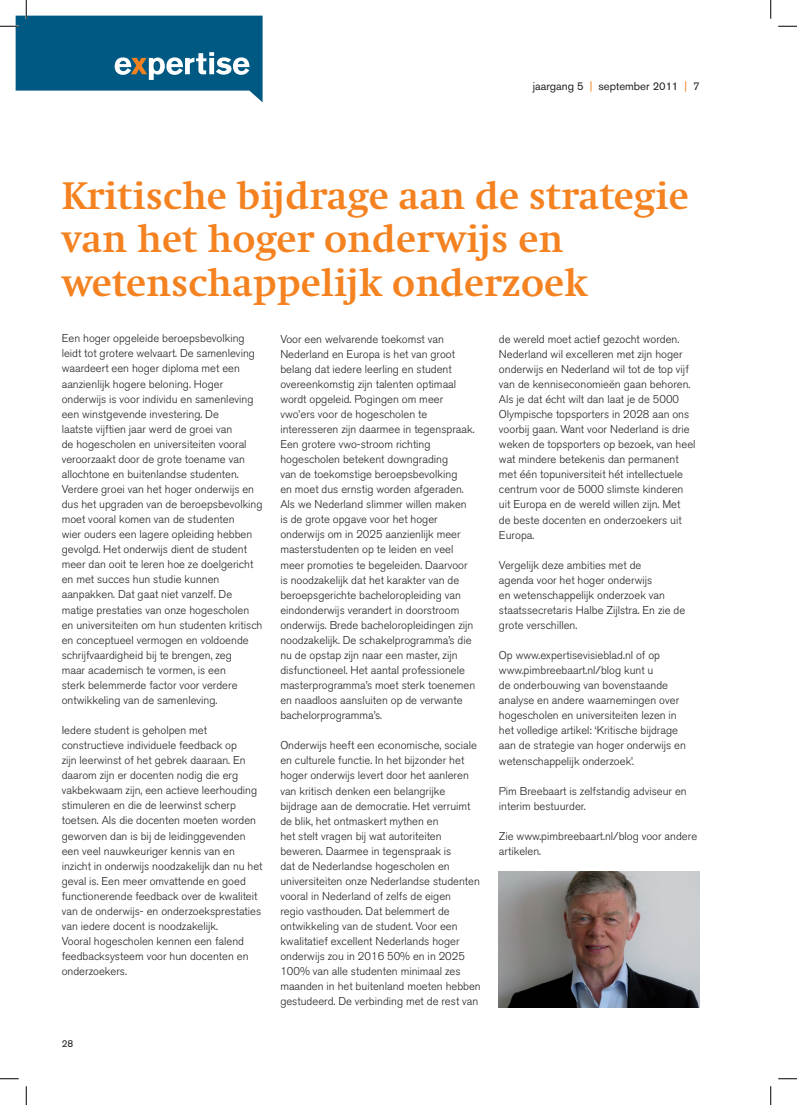
<style>
.page{position:relative;width:797px;height:1105px;background:#fff}
.page>*{position:absolute;margin:0;border:0;box-sizing:border-box;transform-origin:0 0}
.t1{font:700 40px/43.8px "Swift";color:#f58220}
.t2{font:300 11.25px/15.1px "Akzidenz Grotesk BQ";color:#231f20}
.t3{font:11.25px "Akzidenz Grotesk BQ";color:#231f20}
.t4{font:10px "Akzidenz Grotesk BQ";color:#231f20}
.s1{color:#f58220}
</style>
<div class="page">
<img style="left:499px;top:871px;width:200px;height:137px">
<svg style="left:778px;top:25px;width:19px;height:2px"></svg>
<svg style="left:0;top:1078px;width:19px;height:1px"></svg>
<svg style="left:778px;top:1078px;width:19px;height:1px"></svg>
<svg style="left:0;top:0;width:262px;height:102px"></svg>
<svg style="left:25px;top:1086px;width:2px;height:19px"></svg>
<svg style="left:770px;top:0;width:1px;height:19px"></svg>
<svg style="left:770px;top:1086px;width:1px;height:19px"></svg>
<p class="t3" style="left:533px;top:79px;width:168px">jaargang 5 <span class="s1">|</span> september 2011 <span class="s1">|</span> 7</p>
<h1 class="t1" style="left:62px;top:174px;width:628px">Kritische bijdrage aan de strategie van het hoger onderwijs en wetenschappelijk onderzoek</h1>
<p class="t2" style="left:62px;top:331px;width:202px">Een hoger opgeleide beroepsbevolking leidt tot grotere welvaart. De samenleving waardeert een hoger diploma met een aanzienlijk hogere beloning. Hoger onderwijs is voor individu en samenleving een winstgevende investering. De<br>laatste vijftien jaar werd de groei van<br>de hogescholen en universiteiten vooral veroorzaakt door de grote toename van allochtone en buitenlandse studenten.<br>Verdere groei van het hoger onderwijs en dus het upgraden van de beroepsbevolking moet vooral komen van de studenten<br>wier ouders een lagere opleiding hebben gevolgd. Het onderwijs dient de student meer dan ooit te leren hoe ze doelgericht en met succes hun studie kunnen aanpakken. Dat gaat niet vanzelf. De matige prestaties van onze hogescholen en universiteiten om hun studenten kritisch en conceptueel vermogen en voldoende schrijfvaardigheid bij te brengen, zeg<br>maar academisch te vormen, is een<br>sterk belemmerde factor voor verdere ontwikkeling van de samenleving.</p>
<p class="t2" style="left:62px;top:723px;width:202px">Iedere student is geholpen met constructieve individuele feedback op<br>zijn leerwinst of het gebrek daaraan. En daarom zijn er docenten nodig die erg vakbekwaam zijn, een actieve leerhouding stimuleren en die de leerwinst scherp toetsen. Als die docenten moeten worden geworven dan is bij de leidinggevenden een veel nauwkeuriger kennis van en inzicht in onderwijs noodzakelijk dan nu het geval is. Een meer omvattende en goed functionerende feedback over de kwaliteit van de onderwijs- en onderzoeksprestaties van iedere docent is noodzakelijk.<br>Vooral hogescholen kennen een falend feedbacksysteem voor hun docenten en onderzoekers.</p>
<p class="t2" style="left:280px;top:331px;width:196px">Voor een welvarende toekomst van Nederland en Europa is het van groot belang dat iedere leerling en student overeenkomstig zijn talenten optimaal wordt opgeleid. Pogingen om meer vwo’ers voor de hogescholen te interesseren zijn daarmee in tegenspraak.<br>Een grotere vwo-stroom richting hogescholen betekent downgrading<br>van de toekomstige beroepsbevolking<br>en moet dus ernstig worden afgeraden.<br>Als we Nederland slimmer willen maken is de grote opgave voor het hoger onderwijs om in 2025 aanzienlijk meer masterstudenten op te leiden en veel meer promoties te begeleiden. Daarvoor is noodzakelijk dat het karakter van de beroepsgerichte bacheloropleiding van eindonderwijs verandert in doorstroom onderwijs. Brede bacheloropleidingen zijn noodzakelijk. De schakelprogramma’s die nu de opstap zijn naar een master, zijn disfunctioneel. Het aantal professionele masterprogramma’s moet sterk toenemen en naadloos aansluiten op de verwante bachelorprogramma’s.</p>
<p class="t2" style="left:280px;top:738px;width:202px">Onderwijs heeft een economische, sociale en culturele functie. In het bijzonder het hoger onderwijs levert door het aanleren van kritisch denken een belangrijke bijdrage aan de democratie. Het verruimt de blik, het ontmaskert mythen en<br>het stelt vragen bij wat autoriteiten beweren. Daarmee in tegenspraak is<br>dat de Nederlandse hogescholen en universiteiten onze Nederlandse studenten vooral in Nederland of zelfs de eigen<br>regio vasthouden. Dat belemmert de ontwikkeling van de student. Voor een kwalitatief excellent Nederlands hoger onderwijs zou in 2016 50% en in 2025<br>100% van alle studenten minimaal zes maanden in het buitenland moeten hebben gestudeerd. De verbinding met de rest van</p>
<p class="t2" style="left:499px;top:331px;width:198px">de wereld moet actief gezocht worden.<br>Nederland wil excelleren met zijn hoger onderwijs en Nederland wil tot de top vijf van de kenniseconomieën gaan behoren.<br>Als je dat écht wilt dan laat je de 5000<br>Olympische topsporters in 2028 aan ons voorbij gaan. Want voor Nederland is drie weken de topsporters op bezoek, van heel wat mindere betekenis dan permanent met één topuniversiteit hét intellectuele centrum voor de 5000 slimste kinderen uit Europa en de wereld willen zijn. Met<br>de beste docenten en onderzoekers uit Europa.</p>
<p class="t2" style="left:499px;top:557px;width:188px">Vergelijk deze ambities met de<br>agenda voor het hoger onderwijs<br>en wetenschappelijk onderzoek van staatssecretaris Halbe Zijlstra. En zie de grote verschillen.</p>
<p class="t2" style="left:499px;top:648px;width:188px">Op www.expertisevisieblad.nl of op www.pimbreebaart.nl/blog kunt u<br>de onderbouwing van bovenstaande analyse en andere waarnemingen over hogescholen en universiteiten lezen in het volledige artikel: ‘Kritische bijdrage aan de strategie van hoger onderwijs en wetenschappelijk onderzoek’.</p>
<p class="t2" style="left:499px;top:783px;width:189px">Pim Breebaart is zelfstandig adviseur en interim bestuurder.</p>
<p class="t2" style="left:499px;top:829px;width:200px">Zie www.pimbreebaart.nl/blog voor andere artikelen.</p>
<p class="t4" style="left:62px;top:1037px;width:13px">28</p>
</div>
